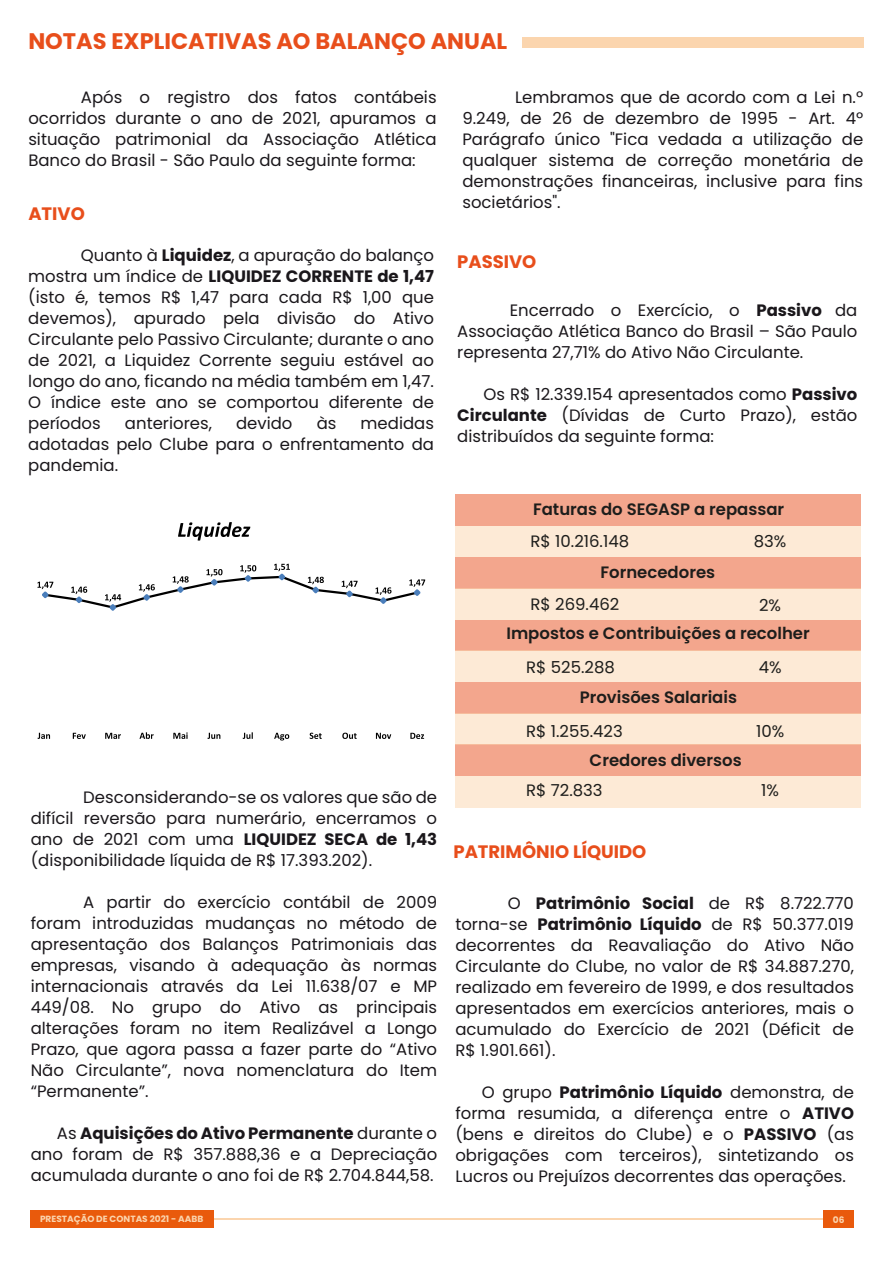
<style>
.page{position:relative;width:893px;height:1263px;background:#fff}
.page>*{position:absolute;margin:0;border:0;box-sizing:border-box;transform-origin:0 0}
.t1{font:700 22.5px "Poppins";color:#e84e1b}
.t2{font:700 18px "Poppins";color:#e84e1b}
.t3{font:16.5px/21px "Poppins";color:#1a171b;text-align:justify}
.t4{font:600 16.5px "Poppins";color:#1d1d1b}
.t5{font:16.5px "Poppins";color:#1d1d1b}
.t6{font:700 9px "Poppins";color:#fbd5ae}
.s1{font-weight:700}
</style>
<div class="page">
<div style="left:522px;top:37px;width:341px;height:11px;background:#fbd5ae"></div>
<div style="left:455px;top:745px;width:406px;height:31px;background:#f3a68d"></div>
<div style="left:455px;top:776px;width:406px;height:31px;background:#fdead6"></div>
<div style="left:455px;top:682px;width:406px;height:32px;background:#f3a68d"></div>
<div style="left:455px;top:713px;width:406px;height:32px;background:#fdead6"></div>
<div style="left:455px;top:494px;width:406px;height:32px;background:#f3a68d"></div>
<div style="left:455px;top:526px;width:406px;height:31px;background:#fdead6"></div>
<div style="left:455px;top:557px;width:406px;height:31px;background:#f3a68d"></div>
<div style="left:455px;top:588px;width:406px;height:31px;background:#fdead6"></div>
<div style="left:455px;top:620px;width:406px;height:30px;background:#f3a68d"></div>
<div style="left:455px;top:650px;width:406px;height:32px;background:#fdead6"></div>
<hr style="left:178px;top:1218px;width:655px;height:2px;background:#fbd5ae">
<div style="left:823px;top:1210px;width:31px;height:17px;background:#e95a0c"></div>
<div style="left:31px;top:1210px;width:183px;height:17px;background:#e95a0c"></div>
<svg style="left:37px;top:564px;width:388px;height:47px"></svg>
<svg style="left:38px;top:733px;width:12px;height:6px"></svg>
<svg style="left:73px;top:733px;width:13px;height:6px"></svg>
<svg style="left:105px;top:733px;width:16px;height:6px"></svg>
<svg style="left:140px;top:732px;width:14px;height:7px"></svg>
<svg style="left:173px;top:732px;width:15px;height:7px"></svg>
<svg style="left:207px;top:733px;width:13px;height:6px"></svg>
<svg style="left:243px;top:732px;width:10px;height:7px"></svg>
<svg style="left:274px;top:733px;width:15px;height:7px"></svg>
<svg style="left:310px;top:733px;width:12px;height:6px"></svg>
<svg style="left:342px;top:733px;width:15px;height:6px"></svg>
<svg style="left:376px;top:733px;width:15px;height:6px"></svg>
<svg style="left:410px;top:733px;width:14px;height:6px"></svg>
<svg style="left:178px;top:522px;width:72px;height:19px"></svg>
<h1 class="t1" style="left:28px;top:28px;width:481px">NOTAS EXPLICATIVAS AO BALANÇO ANUAL</h1>
<p class="t3" style="left:28px;top:87px;width:410px;text-indent:53px">Após o registro dos fatos contábeis ocorridos durante o ano de 2021, apuramos a situação patrimonial da Associação Atlética Banco do Brasil - São Paulo da seguinte forma:</p>
<p class="t2" style="left:28px;top:203px;width:58px">ATIVO</p>
<p class="t3" style="left:28px;top:245px;width:407px;text-indent:53px">Quanto à <span class="s1">Liquidez</span>, a apuração do balanço mostra um índice de <span class="s1">LIQUIDEZ CORRENTE de 1,47 </span>(isto é, temos R$ 1,47 para cada R$ 1,00 que devemos), apurado pela divisão do Ativo Circulante pelo Passivo Circulante; durante o ano de 2021, a Liquidez Corrente seguiu estável ao longo do ano, ficando na média também em 1,47.<br>O índice este ano se comportou diferente de períodos</p>
<p class="t3" style="left:125px;top:413px;width:88px">anteriores,</p>
<p class="t3" style="left:236px;top:413px;width:58px">devido</p>
<p class="t3" style="left:317px;top:413px;width:21px">às</p>
<p class="t3" style="left:28px;top:413px;width:407px;text-indent:332px">medidas adotadas pelo Clube para o enfrentamento da pandemia.</p>
<p class="t3" style="left:31px;top:787px;width:408px;text-indent:53px">Desconsiderando-se os valores que são de difícil reversão para numerário, encerramos o ano de 2021 com uma <span class="s1">LIQUIDEZ SECA de 1,43 </span>(disponibilidade líquida de R$ 17.393.202).</p>
<p class="t3" style="left:31px;top:892px;width:408px;text-indent:53px">A partir do exercício contábil de 2009 foram introduzidas mudanças no método de apresentação dos Balanços Patrimoniais das empresas, visando à adequação às normas internacionais através da Lei 11.638/07 e MP 449/08. No grupo do Ativo as principais alterações foram no item Realizável a Longo Prazo, que agora passa a fazer parte do “Ativo Não Circulante”, nova nomenclatura do Item “Permanente”.</p>
<p class="t3" style="left:31px;top:1123px;width:408px;text-indent:26px">As <span class="s1">Aquisições do Ativo Permanente</span> durante o ano foram de R$ 357.888,36 e a Depreciação acumulada durante o ano foi de R$ 2.704.844,58.</p>
<p class="t3" style="left:462px;top:87px;width:402px;text-indent:53px">Lembramos que de acordo com a Lei n.º 9.249, de 26 de dezembro de 1995 - Art. 4º Parágrafo único "Fica vedada a utilização de qualquer sistema de correção monetária de demonstrações financeiras, inclusive para fins societários".</p>
<p class="t2" style="left:457px;top:251px;width:81px">PASSIVO</p>
<p class="t3" style="left:457px;top:299px;width:402px;text-indent:53px">Encerrado o Exercício, o <span class="s1">Passivo</span> da Associação Atlética Banco do Brasil – São Paulo representa 27,71% do Ativo Não Circulante.</p>
<p class="t3" style="left:457px;top:383px;width:402px;text-indent:26px">Os R$ 12.339.154 apresentados como <span class="s1">Passivo Circulante</span> (Dívidas de Curto Prazo), estão distribuídos da seguinte forma:</p>
<p class="t4" style="left:533px;top:500px;width:253px">Faturas do SEGASP a repassar</p>
<p class="t5" style="left:530px;top:532px;width:100px">R$ 10.216.148</p>
<p class="t4" style="left:600px;top:563px;width:116px">Fornecedores</p>
<p class="t5" style="left:530px;top:595px;width:90px">R$ 269.462</p>
<p class="t5" style="left:754px;top:531px;width:34px">83%</p>
<p class="t5" style="left:759px;top:595px;width:24px">2%</p>
<p class="t4" style="left:506px;top:623px;width:305px">Impostos e Contribuições a recolher</p>
<p class="t5" style="left:526px;top:658px;width:90px">R$ 525.288</p>
<p class="t4" style="left:580px;top:688px;width:159px">Provisões Salariais</p>
<p class="t5" style="left:526px;top:721px;width:98px">R$ 1.255.423</p>
<p class="t4" style="left:590px;top:750px;width:154px">Credores diversos</p>
<p class="t5" style="left:526px;top:780px;width:78px">R$ 72.833</p>
<p class="t5" style="left:759px;top:658px;width:24px">4%</p>
<p class="t5" style="left:756px;top:721px;width:30px">10%</p>
<p class="t5" style="left:761px;top:780px;width:19px">1%</p>
<p class="t2" style="left:453px;top:841px;width:194px">PATRIMÔNIO LÍQUIDO</p>
<p class="t3" style="left:455px;top:893px;width:400px;text-indent:53px">O <span class="s1">Patrimônio Social</span> de R$ 8.722.770 torna-se <span class="s1">Patrimônio Líquido</span> de R$ 50.377.019 decorrentes da Reavaliação do Ativo Não Circulante do Clube, no valor de R$ 34.887.270, realizado em fevereiro de 1999, e dos resultados apresentados em exercícios anteriores, mais o acumulado do Exercício de 2021 (Déficit de R$ 1.901.661).</p>
<p class="t3" style="left:455px;top:1082px;width:400px;text-indent:26px">O grupo <span class="s1">Patrimônio Líquido</span> demonstra, de forma resumida, a diferença entre o <span class="s1">ATIVO </span>(bens e direitos do Clube) e o <span class="s1">PASSIVO</span> (as obrigações com terceiros), sintetizando os Lucros ou Prejuízos decorrentes das operações.</p>
<p class="t6" style="left:40px;top:1214px;width:165px">PRESTAÇÃO DE CONTAS 2021 - AABB</p>
<p class="t6" style="left:833px;top:1214px;width:13px">06</p>
</div>
